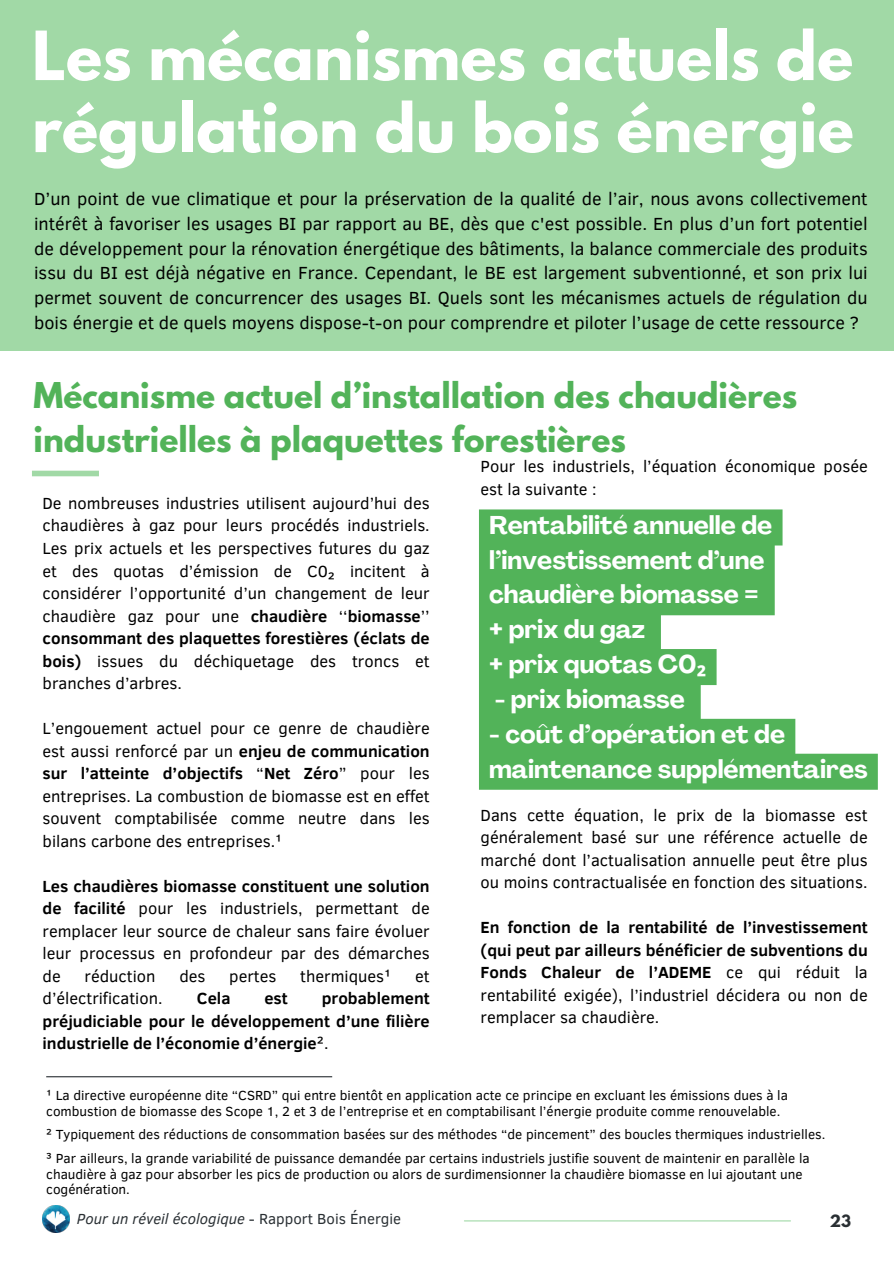
<style>
.page{position:relative;width:894px;height:1264px;background:#fff}
.page>*{position:absolute;margin:0;border:0;box-sizing:border-box;transform-origin:0 0}
.t1{font:700 60px/72px "League Spartan";color:#fff}
.t2{font:700 31.5px/43.8px "League Spartan";color:#52b359}
.t3{font:700 25.35px/34.8px "Agrandir";color:#fff}
.t4{font:18px/24.8px "Clear Sans";color:#000;text-align:justify}
.t5{font:16.5px/22.5px "Clear Sans";color:#000;text-align:justify}
.t6{font:700 16.5px/22.5px "Clear Sans";color:#000;text-align:justify}
.t7{font:italic 15px "Clear Sans";color:#292f33}
.t8{font:700 15px "League Spartan";color:#292f33}
.t9{font:13.5px/15.8px "Clear Sans";color:#000}
.s1{font-weight:700}
.s2{font-weight:400}
.s3{font-family:"Noto Sans"}
.s4{font-style:normal}
</style>
<div class="page">
<div style="left:0;top:0;width:892px;height:350px;background:#a1d9a6"></div>
<img style="left:43px;top:1205px;width:27px;height:27px">
<hr style="left:464px;top:1220px;width:326px;height:1px;background:#a1d9a6">
<div style="left:32px;top:470px;width:67px;height:6px;background:#a1d9a6"></div>
<hr style="left:46px;top:1076px;width:286px;height:1px;background:#292f33">
<svg style="left:479px;top:509px;width:398px;height:280px;fill:#52b359"></svg>
<h4 class="t1" style="left:32px;top:28px;width:823px">Les mécanismes actuels de régulation du bois énergie</h4>
<h4 class="t4" style="left:34px;top:185px;width:834px">D’un point de vue climatique et pour la préservation de la qualité de l’air, nous avons collectivement intérêt à favoriser les usages BI par rapport au BE, dès que c'est possible. En plus d’un fort potentiel de développement pour la rénovation énergétique des bâtiments, la balance commerciale des produits issu du BI est déjà négative en France. Cependant, le BE est largement subventionné, et son prix lui permet souvent de concurrencer des usages BI. Quels sont les mécanismes actuels de régulation du bois énergie et de quels moyens dispose-t-on pour comprendre et piloter l’usage de cette ressource ?</h4>
<h3 class="t2" style="left:34px;top:377px;width:765px">Mécanisme actuel d’installation des chaudières industrielles à plaquettes forestières</h3>
<h4 class="t5" style="left:480px;top:454px;width:388px">Pour les industriels, l’équation économique posée est la suivante :</h4>
<h2 class="t5" style="left:43px;top:491px;width:388px">De nombreuses industries utilisent aujourd’hui des chaudières à gaz pour leurs procédés industriels.<br>Les prix actuels et les perspectives futures du gaz et des quotas d’émission de C0₂ incitent à considérer l’opportunité d’un changement de leur chaudière gaz pour une <span class="s1">chaudière</span> ‘‘<span class="s1">biomasse</span>’’ <span class="s1">consommant des plaquettes forestières (éclats de bois)</span> issues du déchiquetage des troncs et branches d’arbres.</h2>
<h4 class="t5" style="left:43px;top:716px;width:388px">L’engouement actuel pour ce genre de chaudière est aussi renforcé par un <span class="s1">enjeu de communication sur l’atteinte d’objectifs</span> “<span class="s1">Net Zéro</span>” pour les entreprises. La combustion de biomasse est en effet souvent comptabilisée comme neutre dans les bilans carbone des entreprises.¹</h4>
<h4 class="t5" style="left:43px;top:873px;width:388px"><span class="s1">Les chaudières biomasse constituent une solution de facilité</span> pour les industriels, permettant de remplacer leur source de chaleur sans faire évoluer leur processus en profondeur par des démarches de</h4>
<h4 class="t5" style="left:84px;top:963px;width:72px">réduction</h4>
<h4 class="t5" style="left:179px;top:963px;width:28px">des</h4>
<h4 class="t5" style="left:229px;top:963px;width:49px">pertes</h4>
<h4 class="t5" style="left:300px;top:963px;width:93px">thermiques¹</h4>
<h4 class="t5" style="left:415px;top:963px;width:16px">et</h4>
<h4 class="t5" style="left:43px;top:986px;width:121px">d’électrification.</h4>
<h4 class="t6" style="left:197px;top:986px;width:35px">Cela</h4>
<h4 class="t6" style="left:264px;top:986px;width:25px">est</h4>
<h4 class="t6" style="left:43px;top:986px;width:388px;text-indent:279px">probablement préjudiciable pour le développement d’une filière industrielle de l’économie d’énergie<span class="s2">².</span></h4>
<p class="t3" style="left:489px;top:510px;width:285px">Rentabilité annuelle de l’investissement d’une chaudière biomasse = + prix du gaz<br>+ prix quotas C0<span class="s3">₂</span></p>
<p class="t3" style="left:494px;top:684px;width:192px">- prix biomasse</p>
<p class="t3" style="left:489px;top:719px;width:380px">- coût d’opération et de maintenance supplémentaires</p>
<p class="t5" style="left:480px;top:802px;width:388px">Dans cette équation, le prix de la biomasse est généralement basé sur une référence actuelle de marché dont l’actualisation annuelle peut être plus ou moins contractualisée en fonction des situations.</p>
<p class="t6" style="left:480px;top:915px;width:388px">En fonction de la rentabilité de l’investissement (qui peut par ailleurs bénéficier de subventions du Fonds Chaleur de l’ADEME <span class="s2">ce qui réduit la rentabilité exigée), l’industriel décidera ou non de remplacer sa chaudière.</span></p>
<p class="t9" style="left:46px;top:1086px;width:743px">¹ La directive européenne dite “CSRD” qui entre bientôt en application acte ce principe en excluant les émissions dues à la combustion de biomasse des Scope 1, 2 et 3 de l’entreprise et en comptabilisant l’énergie produite comme renouvelable.</p>
<p class="t9" style="left:46px;top:1125px;width:780px">² Typiquement des réductions de consommation basées sur des méthodes “de pincement” des boucles thermiques industrielles.</p>
<p class="t9" style="left:46px;top:1149px;width:764px">³ Par ailleurs, la grande variabilité de puissance demandée par certains industriels justifie souvent de maintenir en parallèle la chaudière à gaz pour absorber les pics de production ou alors de surdimensionner la chaudière biomasse en lui ajoutant une cogénération.</p>
<h4 class="t7" style="left:77px;top:1208px;width:325px">Pour un réveil écologique <span class="s4">- Rapport Bois Énergie</span></h4>
<h4 class="t8" style="left:829px;top:1213px;width:23px">23</h4>
</div>
